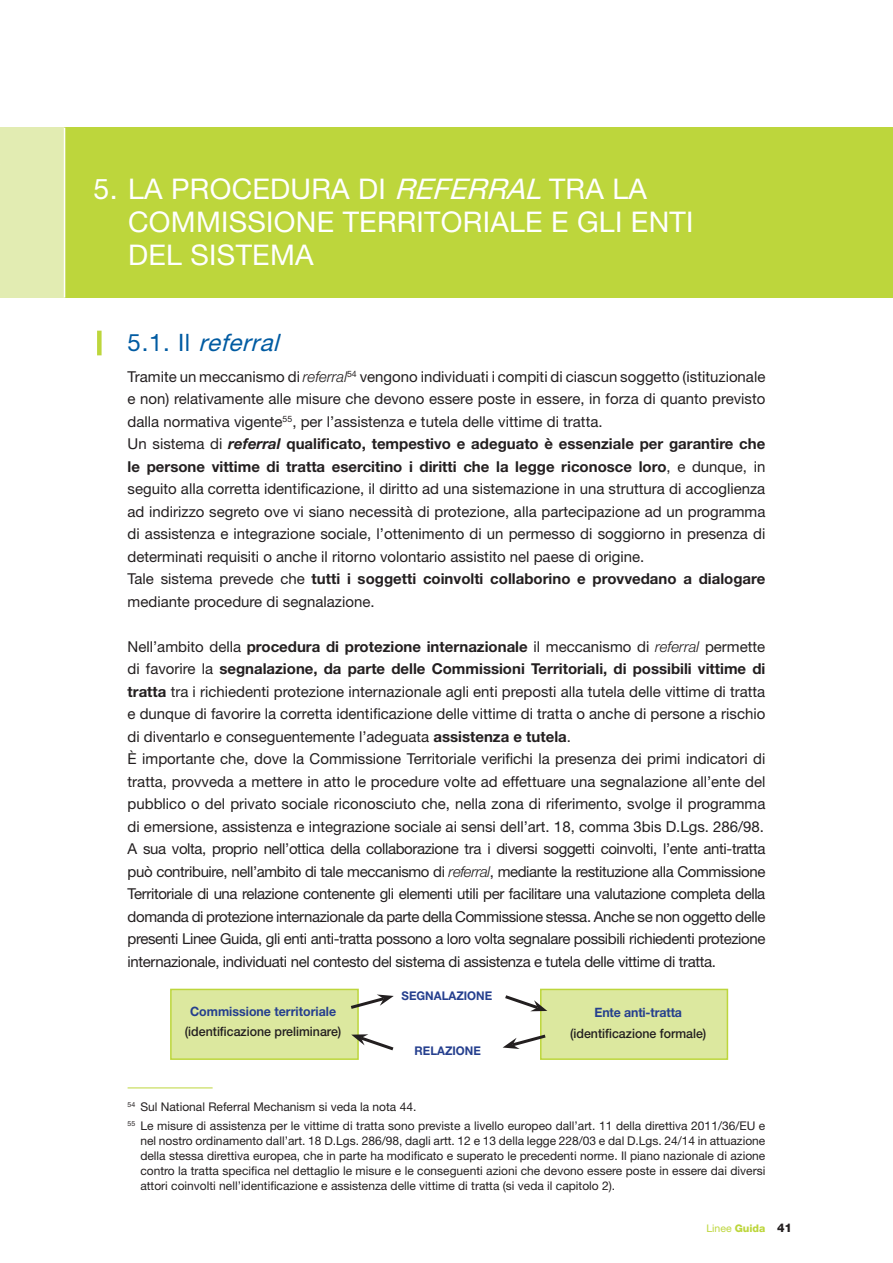
<style>
.page{position:relative;width:893px;height:1263px;background:#fff}
.page>*{position:absolute;margin:0;border:0;box-sizing:border-box;transform-origin:0 0}
.t1{font:28.5px/33.2px "Helvetica Neue";letter-spacing:.01em;color:#fff}
.t2{font:italic 24px "Helvetica Neue";color:#015ba2}
.t3{font:15px/22.5px "Helvetica Neue";color:#231f20}
.t4{font:500 12.9px "Helvetica Neue";color:#231f20;scale:.96 1}
.t5{font:700 12.9px "Helvetica Neue";color:#253f8e;scale:.96 1}
.t6{font:12px/15px "Helvetica Neue";color:#231f20}
.t7{font:700 12px "Helvetica Neue";color:#253f8e;scale:.96 1}
.t8{font:10.5px "Helvetica Neue";color:#bdd63c}
.s1{font-style:italic}
.s2{font-style:normal}
.s3{font-weight:300;font-style:italic}
.s4{font-weight:700;font-style:italic}
.s5{font-weight:700}
.s6{font-weight:800}
.s7{font-weight:800;font-size:12px;color:#231f20}
</style>
<div class="page">
<div style="left:65px;top:128px;width:828px;height:170px;background:#bdd63c"></div>
<div style="left:0;top:128px;width:64px;height:170px;background:#e2ecb2"></div>
<hr style="left:128px;top:1087px;width:85px;height:1px;background:#bdd63c">
<div style="left:170px;top:989px;width:189px;height:71px;background:#dce89f;border:2px solid #bdd63c"></div>
<div style="left:540px;top:989px;width:188px;height:71px;background:#dce89f;border:2px solid #bdd63c"></div>
<svg style="left:350px;top:994px;width:44px;height:17px"></svg>
<svg style="left:503px;top:1032px;width:43px;height:17px"></svg>
<svg style="left:505px;top:993px;width:42px;height:18px"></svg>
<svg style="left:351px;top:1034px;width:43px;height:19px"></svg>
<div style="left:97px;top:331px;width:5px;height:24px;background:#bdd63c"></div>
<hr style="left:0;top:128px;width:1px;height:535px;background:#bdd63c">
<h1 class="t1" style="left:128px;top:172px;width:567px;text-indent:-35px">5. LA PROCEDURA DI <span class="s1">REFERRAL</span>TRA LA<br>COMMISSIONE TERRITORIALE E GLI ENTI<br>DEL SISTEMA</h1>
<h2 class="t2" style="left:128px;top:328px;width:160px"><span class="s2">5 . 1 . I l</span> referral</h2>
<p class="t3" style="left:128px;top:365px;width:639px">Tramite un meccanismo di <span class="s3">referral</span><sup>54</sup> vengono individuati i compiti di ciascun soggetto (istituzionale e non) relativamente alle misure che devono essere poste in essere, in forza di quanto previsto dalla normativa vigente<sup>55</sup>, per l’assistenza e tutela delle vittime di tratta.<br>Un sistema di <span class="s4">referral</span> <span class="s5">qualificato, tempestivo e adeguato è essenziale per garantire che le persone vittime di tratta esercitino i diritti che la legge riconosce loro</span>, e dunque, in seguito alla corretta identificazione, il diritto ad una sistemazione in una struttura di accoglienza ad indirizzo segreto ove vi siano necessità di protezione, alla partecipazione ad un programma di assistenza e integrazione sociale, l’ottenimento di un permesso di soggiorno in presenza di determinati requisiti o anche il ritorno volontario assistito nel paese di origine.<br>Tale sistema prevede che <span class="s5">tutti i soggetti coinvolti collaborino e provvedano a dialogare </span>mediante procedure di segnalazione.</p>
<p class="t3" style="left:128px;top:635px;width:639px">Nell’ambito della <span class="s5">procedura di protezione internazionale</span> il meccanismo di <span class="s3">referral</span> permette di favorire la <span class="s5">segnalazione, da parte delle Commissioni Territoriali, di possibili vittime di tratta</span> tra i richiedenti protezione internazionale agli enti preposti alla tutela delle vittime di tratta e dunque di favorire la corretta identificazione delle vittime di tratta o anche di persone a rischio di diventarlo e conseguentemente l’adeguata <span class="s5">assistenza e tutela</span>.<br>è importante che, dove la Commissione Territoriale verifichi la presenza dei primi indicatori di tratta, provveda a mettere in atto le procedure volte ad effettuare una segnalazione all’ente del pubblico o del privato sociale riconosciuto che, nella zona di riferimento, svolge il programma di emersione, assistenza e integrazione sociale ai sensi dell’art. 18, comma 3bis D.Lgs. 286/98.<br>A sua volta, proprio nell’ottica della collaborazione tra i diversi soggetti coinvolti, l’ente anti-tratta può contribuire, nell’ambito di tale meccanismo di <span class="s3">referral</span>, mediante la restituzione alla Commissione Territoriale di una relazione contenente gli elementi utili per facilitare una valutazione completa della domanda di protezione internazionale da parte della Commissione stessa. Anche se non oggetto delle presenti Linee Guida, gli enti anti-tratta possono a loro volta segnalare possibili richiedenti protezione internazionale, individuati nel contesto del sistema di assistenza e tutela delle vittime di tratta.</p>
<p class="t5" style="left:190px;top:1003px;width:154px">Commissione territoriale</p>
<p class="t4" style="left:185px;top:1024px;width:165px">(identificazione preliminare)</p>
<p class="t7" style="left:402px;top:988px;width:96px">SEGNALAZIONE</p>
<p class="t7" style="left:415px;top:1044px;width:71px">RELAZIONE</p>
<p class="t5" style="left:594px;top:1004px;width:93px">Ente anti-tratta</p>
<p class="t4" style="left:570px;top:1025px;width:143px">(identificazione formale)</p>
<p class="t6" style="left:128px;top:1096px;width:639px;line-height:19.2px"><sup>54</sup> Sul National Referral Mechanism si veda la nota 44.<br><sup>55</sup> Le misure di assistenza per le vittime di tratta sono previste a livello europeo dall’art. 11 della direttiva 2011/36/EU e</p>
<p class="t6" style="left:140px;top:1133px;width:627px;text-align:justify">nel nostro ordinamento dall’art. 18 D.Lgs. 286/98, dagli artt. 12 e 13 della legge 228/03 e dal D.Lgs. 24/14 in attuazione della stessa direttiva europea, che in parte ha modificato e superato le precedenti norme. Il piano nazionale di azione contro la tratta specifica nel dettaglio le misure e le conseguenti azioni che devono essere poste in essere dai diversi attori coinvolti nell’identificazione e assistenza delle vittime di tratta (si veda il capitolo 2).</p>
<p class="t8" style="left:706px;top:1222px;width:87px">Linee <span class="s6">Guida</span> <span class="s7">41</span></p>
</div>
